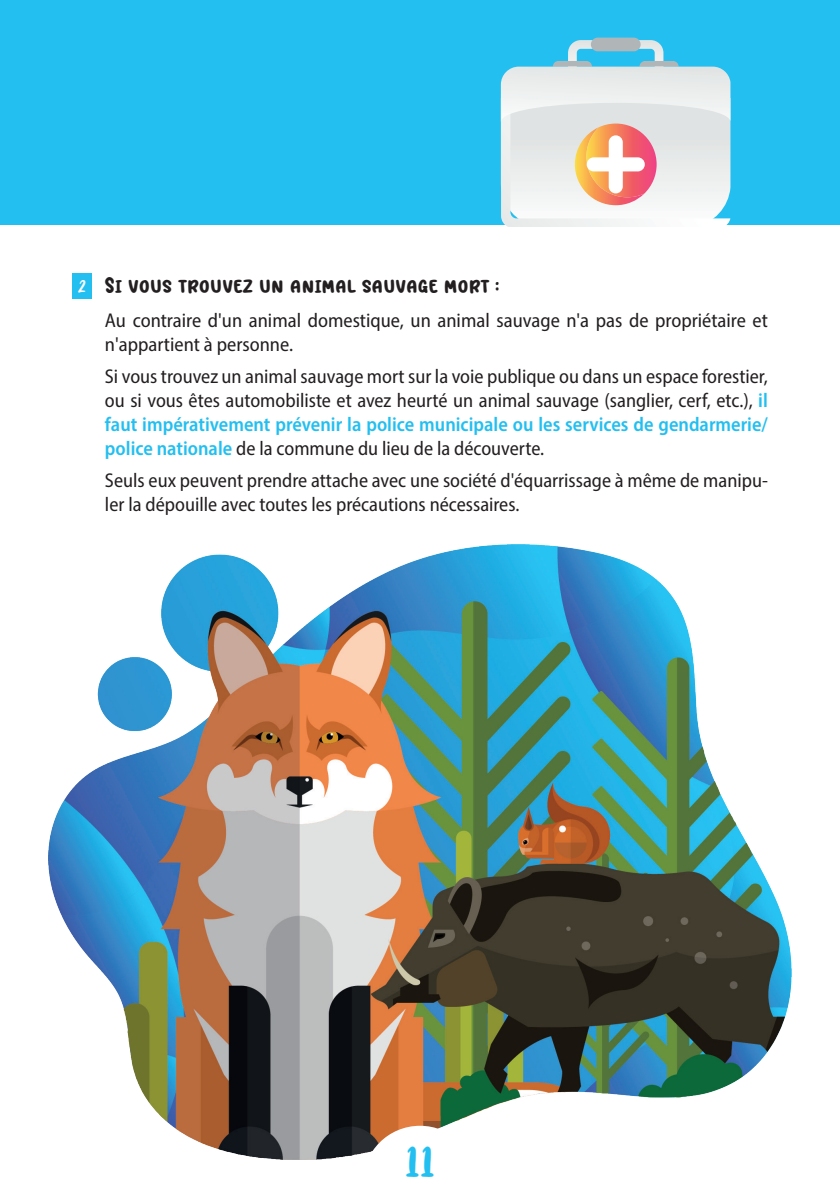
<style>
.page{position:relative;width:840px;height:1191px;background:#fff}
.page>*{position:absolute;margin:0;border:0;box-sizing:border-box;transform-origin:0 0}
.t1{font:48.8px "sweetpurple";color:#23bff0}
.t2{font:semi-condensed 20px/24px "Myriad Pro";color:#231f20}
.t3{font:20px "Baby Pumpkin";color:#231f20}
.t4{font:20px "sweetpurple";color:#fff}
.s1{font-weight:600;color:#23bff0}
</style>
<div class="page">
<div style="left:0;top:0;width:839px;height:225px;background:#23bff0"></div>
<img style="left:48px;top:544px;width:743px;height:615px">
<svg style="left:362px;top:1125px;width:115px;height:34px"></svg>
<div style="left:72px;top:273px;width:20px;height:25px;background:#23bff0"></div>
<div style="left:590px;top:38px;width:50px;height:13px;background:#b0b6b8;border-radius:7px"></div>
<svg style="left:500px;top:40px;width:230px;height:187px;background:#cedbde"></svg>
<div style="left:608px;top:135px;width:14px;height:58px;background:#fff;border-radius:7px"></div>
<div style="left:586px;top:157px;width:58px;height:14px;background:#fff;border-radius:7px"></div>
<p class="t4" style="left:78px;top:274px;width:10px">2</p>
<p class="t3" style="left:105px;top:270px;width:395px">SI VOUS TROUVEZ UN ANIMAL SAUVAGE MORT :</p>
<p class="t2" style="left:105px;top:308px;width:664px">Au contraire d'un animal domestique, un animal sauvage n'a pas de propriétaire et n'appartient à personne.</p>
<p class="t2" style="left:105px;top:364px;width:664px;text-align:justify">Si vous trouvez un animal sauvage mort sur la voie publique ou dans un espace forestier, ou si vous êtes automobiliste et avez heurté un animal sauvage (sanglier, cerf, etc.), <span class="s1">il faut impérativement prévenir la police municipale ou les services de gendarmerie/ police nationale</span> de la commune du lieu de la découverte.</p>
<p class="t2" style="left:105px;top:468px;width:664px">Seuls eux peuvent prendre attache avec une société d'équarrissage à même de manipu&shy;ler la dépouille avec toutes les précautions nécessaires.</p>
<h1 class="t1" style="left:405px;top:1132px;width:31px">11</h1>
</div>
